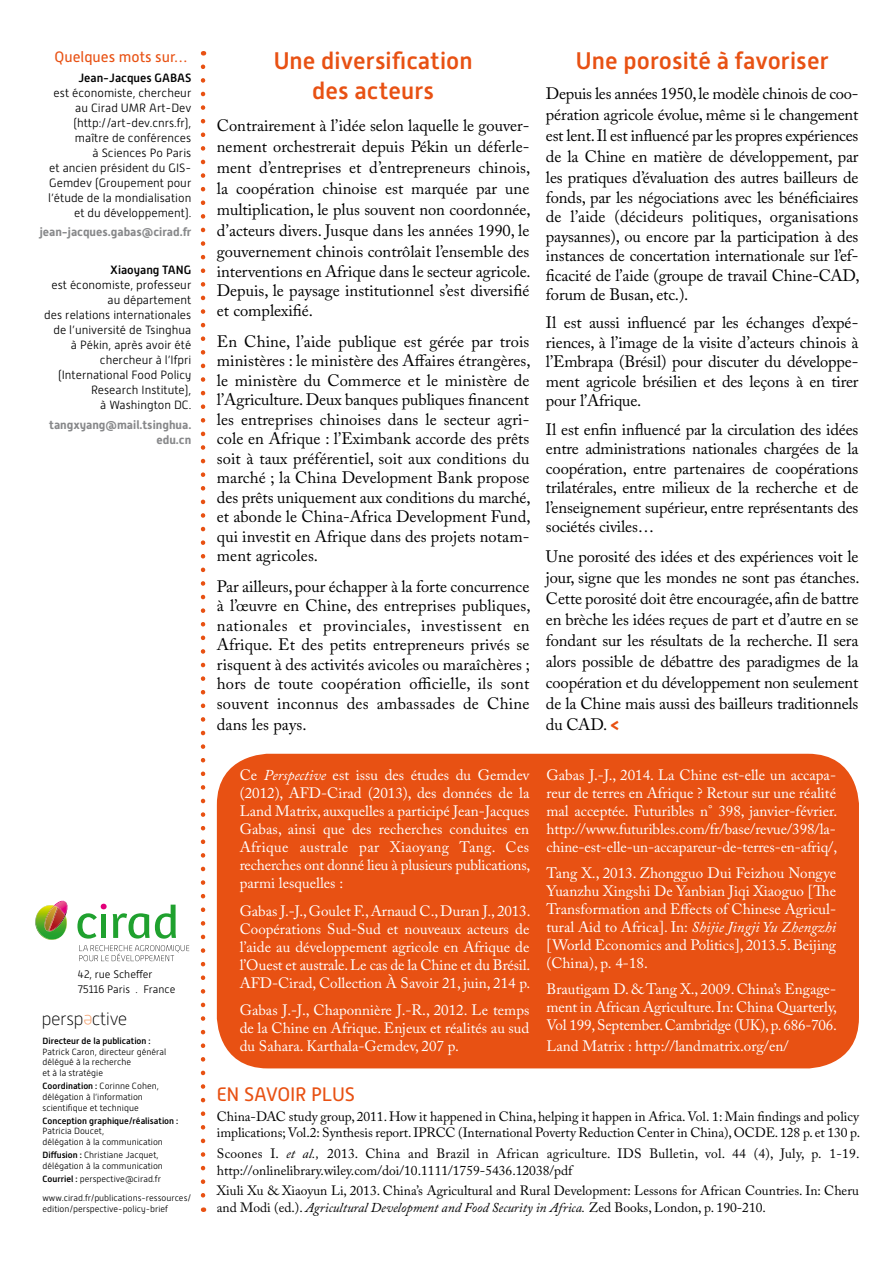
<style>
.page{position:relative;width:893px;height:1263px;background:#fff}
.page>*{position:absolute;margin:0;border:0;box-sizing:border-box;transform-origin:0 0}
.t1{font:500 24px/30px "Alwyn New";letter-spacing:.005em;color:#e85113;text-align:center}
.t2{font:19.5px "Alwyn New";color:#e85113}
.t3{font:100 18.3px "Alwyn New";letter-spacing:-.025em;color:#000}
.t4{font:100 18.3px "Alwyn New";color:#f39d69}
.t5{font:16.5px/19.5px "Adobe Caslon Pro";letter-spacing:-.01em;color:#000;text-align:justify}
.t6{font:15px/18px "Adobe Caslon Pro";color:#fff;text-align:justify}
.t7{font:15px "Alwyn New";color:#e85113}
.t8{font:13.5px/16.5px "Adobe Caslon Pro";color:#000}
.t9{font:300 12px/15px "Alwyn New";color:#000;text-align:right}
.t10{font:700 12px/15px "Alwyn New";color:#87888a;text-align:right}
.t11{font:500 12px "Alwyn New";color:#000}
.t12{font:300 10.95px/15px "Alwyn New";color:#000}
.t13{font:300 9px/10.8px "Alwyn New";color:#000}
.t14{font:500 9px "Alwyn New";color:#000}
.s1{font-weight:500}
.s2{font-style:italic}
.s3{font-family:"Alwyn New";font-weight:700;color:#e85113}
</style>
<div class="page">
<svg style="left:35px;top:900px;width:33px;height:40px"></svg>
<svg style="left:77px;top:904px;width:30px;height:34px"></svg>
<svg style="left:113px;top:905px;width:63px;height:34px"></svg>
<svg style="left:79px;top:945px;width:110px;height:16px"></svg>
<svg style="left:201px;top:67px;width:4px;height:1145px"></svg>
<div style="left:217px;top:754px;width:642px;height:314px;background:#e85113;border-radius:51px"></div>
<p class="t7" style="left:55px;top:49px;width:134px">Quelques mots sur…</p>
<p class="t11" style="left:78px;top:71px;width:114px">Jean-Jacques Gabas</p>
<p class="t9" style="left:48px;top:85px;width:145px">est économiste, chercheur au Cirad UMR Art-Dev (http://art-dev.cnrs.fr), maître de conférences<br>à Sciences Po Paris<br>et ancien président du GIS-<br>Gemdev (Groupement pour l’étude de la mondialisation et du développement).</p>
<p class="t10" style="left:40px;top:224px;width:153px">jean-jacques.gabas@cirad.fr</p>
<p class="t11" style="left:110px;top:263px;width:81px">Xiaoyang Tang</p>
<p class="t9" style="left:44px;top:278px;width:149px">est économiste, professeur au département<br>des relations internationales de l’université de Tsinghua à Pékin, après avoir été chercheur à l’Ifpri (International Food Policy<br>Research Institute),<br>à Washington DC.</p>
<p class="t10" style="left:49px;top:417px;width:144px">tangxyang@mail.tsinghua. edu.cn</p>
<p class="t12" style="left:78px;top:967px;width:99px">42, rue Scheffer<br>75116 Paris . France</p>
<p class="t3" style="left:41px;top:1008px;width:88px">persp ctive</p>
<p class="t4" style="left:93px;top:1031px;width:11px;rotate:-180deg">e</p>
<p class="t14" style="left:43px;top:1035px;width:110px">Directeur de la publication :</p>
<p class="t13" style="left:43px;top:1046px;width:125px">Patrick Caron, directeur général délégué à la recherche<br>et à la stratégie</p>
<p class="t13" style="left:43px;top:1080px;width:118px"><span class="s1">Coordination :</span> Corinne Cohen, délégation à l’information scientifique et technique</p>
<p class="t14" style="left:43px;top:1115px;width:137px">Conception graphique/réalisation :</p>
<p class="t13" style="left:43px;top:1126px;width:122px">Patricia Doucet,<br>délégation à la communication</p>
<p class="t13" style="left:43px;top:1150px;width:122px"><span class="s1">Diffusion :</span> Christiane Jacquet, délégation à la communication</p>
<p class="t13" style="left:43px;top:1169px;width:150px;line-height:19.4px"><span class="s1">Courriel :</span> perspective@cirad.fr www.cirad.fr/publications-ressources/</p>
<p class="t13" style="left:43px;top:1203px;width:127px">edition/perspective-policy-brief</p>
<h1 class="t1" style="left:274px;top:46px;width:200px">Une diversification des acteurs</h1>
<p class="t5" style="left:217px;top:115px;width:315px;line-height:21px">Contrairement à l’idée selon laquelle le gouver&shy;nement orchestrerait depuis Pékin un déferle&shy;ment d’entreprises et d’entrepreneurs chinois, la coopération chinoise est marquée par une multiplication, le plus souvent non coordonnée, d’acteurs divers. Jusque dans les années 1990, le gouvernement chinois contrôlait l’ensemble des</p>
<p class="t5" style="left:217px;top:261px;width:315px">interventions en Afrique dans le secteur agricole.<br>Depuis, le paysage institutionnel s’est diversifié et complexifié.</p>
<p class="t5" style="left:217px;top:331px;width:315px">En Chine, l’aide publique est gérée par trois ministères : le ministère des Affaires étrangères, le ministère du Commerce et le ministère de l’Agriculture. Deux banques publiques financent les entreprises chinoises dans le secteur agri&shy;cole en Afrique : l’Eximbank accorde des prêts soit à taux préférentiel, soit aux conditions du marché ; la China Development Bank propose des prêts uniquement aux conditions du marché, et abonde le China-Africa Development Fund, qui investit en Afrique dans des projets notam&shy;ment agricoles.</p>
<p class="t5" style="left:217px;top:576px;width:315px">Par ailleurs, pour échapper à la forte concurrence à l’œuvre en Chine, des entreprises publiques, nationales et provinciales, investissent en Afrique. Et des petits entrepreneurs privés se risquent à des activités avicoles ou maraîchères ; hors de toute coopération officielle, ils sont souvent inconnus des ambassades de Chine</p>
<p class="t5" style="left:217px;top:714px;width:91px">dans les pays.</p>
<p class="t6" style="left:240px;top:765px;width:292px">Ce <span class="s2">Perspective</span> est issu des études du Gemdev (2012), AFD-Cirad (2013), des données de la Land Matrix, auxquelles a participé Jean-Jacques Gabas, ainsi que des recherches conduites en Afrique australe par Xiaoyang Tang. Ces recherches ont donné lieu à plusieurs publications, parmi lesquelles :</p>
<p class="t6" style="left:240px;top:901px;width:292px">Gabas J.-J., Goulet F., Arnaud C., Duran J., 2013.<br>Coopérations Sud-Sud et nouveaux acteurs de l’aide au développement agricole en Afrique de l’Ouest et australe. Le cas de la Chine et du Brésil.<br>AFD-Cirad, Collection À Savoir 21, juin, 214 p.</p>
<p class="t6" style="left:240px;top:1001px;width:291px">Gabas J.-J., Chaponnière J.-R., 2012. Le temps de la Chine en Afrique. Enjeux et réalités au sud du Sahara. Karthala-Gemdev, 207 p.</p>
<p class="t2" style="left:217px;top:1083px;width:138px">en savoir plus</p>
<h1 class="t1" style="left:576px;top:46px;width:254px">Une porosité à favoriser</h1>
<p class="t5" style="left:546px;top:83px;width:314px;line-height:21px">Depuis les années 1950, le modèle chinois de coo&shy;pération agricole évolue, même si le changement est lent. Il est influencé par les propres expériences de la Chine en matière de développement, par les pratiques d’évaluation des autres bailleurs de</p>
<p class="t5" style="left:546px;top:187px;width:315px">fonds, par les négociations avec les bénéficiaires de l’aide (décideurs politiques, organisations paysannes), ou encore par la participation à des instances de concertation internationale sur l’ef&shy;ficacité de l’aide (groupe de travail Chine-CAD, forum de Busan, etc.).</p>
<p class="t5" style="left:546px;top:313px;width:314px">Il est aussi influencé par les échanges d’expé&shy;riences, à l’image de la visite d’acteurs chinois à l’Embrapa (Brésil) pour discuter du développe&shy;ment agricole brésilien et des leçons à en tirer pour l’Afrique.</p>
<p class="t5" style="left:546px;top:419px;width:314px">Il est enfin influencé par la circulation des idées entre administrations nationales chargées de la coopération, entre partenaires de coopérations trilatérales, entre milieux de la recherche et de l’enseignement supérieur, entre représentants des sociétés civiles…</p>
<p class="t5" style="left:546px;top:545px;width:315px;line-height:21px">Une porosité des idées et des expériences voit le jour, signe que les mondes ne sont pas étanches.<br>Cette porosité doit être encouragée, afin de battre en brèche les idées reçues de part et d’autre en se fondant sur les résultats de la recherche. Il sera alors possible de débattre des paradigmes de la coopération et du développement non seulement de la Chine mais aussi des bailleurs traditionnels du CAD. <span class="s3">&lt;</span></p>
<p class="t6" style="left:546px;top:765px;width:292px">Gabas J.-J., 2014. La Chine est-elle un accapa&shy;reur de terres en Afrique ? Retour sur une réalité mal acceptée. Futuribles n° 398, janvier-février. http://www.futuribles.com/fr/base/revue/398/la&shy;chine-est-elle-un-accapareur-de-terres-en-afriq/,</p>
<p class="t6" style="left:546px;top:863px;width:291px">Tang X., 2013. Zhongguo Dui Feizhou Nongye Yuanzhu Xingshi De Yanbian Jiqi Xiaoguo [The Transformation and Effects of Chinese Agricul&shy;tural Aid to Africa]. In: <span class="s2">Shijie Jingji Yu Zhengzhi </span>[World Economics and Politics], 2013.5. Beijing (China), p. 4-18.</p>
<p class="t6" style="left:546px;top:979px;width:292px">Brautigam D. &amp; Tang X., 2009. China’s Engage&shy;ment in African Agriculture. In: China Quarterly, Vol 199, September. Cambridge (UK), p. 686-706.</p>
<p class="t6" style="left:546px;top:1037px;width:244px">Land Matrix : http://landmatrix.org/en/</p>
<p class="t8" style="left:217px;top:1108px;width:645px">China-DAC study group, 2011. How it happened in China, helping it happen in Africa. Vol. 1: Main findings and policy implications; Vol.2: Synthesis report. IPRCC (International Poverty Reduction Center in China), OCDE. 128 p. et 130 p.</p>
<p class="t8" style="left:217px;top:1145px;width:644px">Scoones I. <span class="s2">et al.,</span> 2013. China and Brazil in African agriculture. IDS Bulletin, vol. 44 (4), July, p. 1-19. http://onlinelibrary.wiley.com/doi/10.1111/1759-5436.12038/pdf</p>
<p class="t8" style="left:217px;top:1182px;width:644px">Xiuli Xu &amp; Xiaoyun Li, 2013. China’s Agricultural and Rural Development: Lessons for African Countries. In: Cheru and Modi (ed.). <span class="s2">Agricultural Development and Food Security in Africa.</span> Zed Books, London, p. 190-210.</p>
</div>
